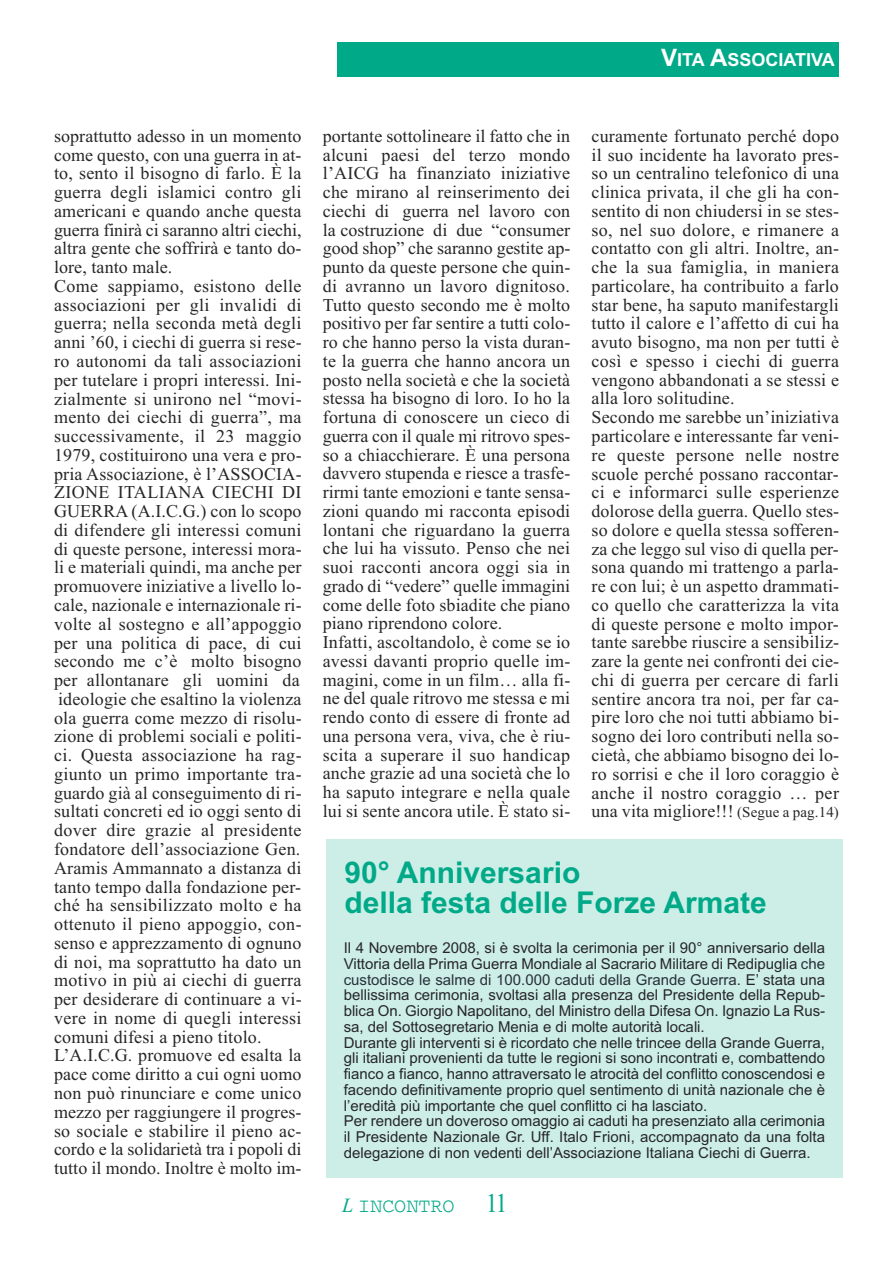
<style>
.page{position:relative;width:893px;height:1263px;background:#fff}
.page>*{position:absolute;margin:0;border:0;box-sizing:border-box;transform-origin:0 0}
.t1{font:700 30px/30px "Arial";color:#00a988}
.t2{font:20.1px "Courier";color:#00a988}
.t3{font:18px/18.8px "Times New Roman";letter-spacing:.01em;color:#272627}
.t4{font:700 18px "Arial";color:#fff}
.t5{font:15px/15.8px "Arial";color:#272627}
.s1{font-size:24px}
.s2{font-size:15px}
.s3{color:#29303b}
.s4{font-family:"Times New Roman";font-style:italic}
.s5{font-family:"Times New Roman";font-size:27px}
</style>
<div class="page">
<div style="left:337px;top:43px;width:502px;height:34px;background:#00a988"></div>
<div style="left:326px;top:839px;width:516px;height:339px;background:#cceee7"></div>
<p class="t4" style="left:661px;top:49px;width:175px"><span class="s1">V</span>ITA <span class="s1">A</span>SSOCIATIVA</p>
<p class="t3" style="left:54px;top:126px;width:249px">soprattutto adesso in un momento come questo, con una guerra in at&shy;to, sento il bisogno di farlo. È la guerra degli islamici contro gli americani e quando anche questa guerra finirà ci saranno altri ciechi, altra gente che soffrirà e tanto do&shy;lore, tanto male.<br>Come sappiamo, esistono delle associazioni per gli invalidi di guerra; nella seconda metà degli anni ’60, i ciechi di guerra si rese&shy;ro autonomi da tali associazioni per tutelare i propri interessi. Ini&shy;zialmente si unirono nel “movi&shy;mento dei ciechi di guerra”, ma successivamente, il 23 maggio<br>1979, costituirono una vera e pro&shy;pria Associazione, è l’ASSOCIA-<br>ZIONE ITALIANA CIECHI DI<br>GUERRA (A.I.C.G.) con lo scopo di difendere gli interessi comuni di queste persone, interessi mora&shy;li e materiali quindi, ma anche per promuovere iniziative a livello lo&shy;cale, nazionale e internazionale ri&shy;volte al sostegno e all’appoggio per una politica di pace, di cui secondo me c’è molto bisogno per allontanare gli uomini da ideologie che esaltino la violenza ola guerra come mezzo di risolu&shy;zione di problemi sociali e politi&shy;ci. Questa associazione ha rag&shy;giunto un primo importante tra&shy;guardo già al conseguimento di ri&shy;sultati concreti ed io oggi sento di dover dire grazie al presidente fondatore dell’associazione Gen.<br>Aramis Ammannato a distanza di tanto tempo dalla fondazione per&shy;ché ha sensibilizzato molto e ha ottenuto il pieno appoggio, con&shy;senso e apprezzamento di ognuno di noi, ma soprattutto ha dato un motivo in più ai ciechi di guerra per desiderare di continuare a vi&shy;vere in nome di quegli interessi comuni difesi a pieno titolo.<br>L’A.I.C.G. promuove ed esalta la pace come diritto a cui ogni uomo non può rinunciare e come unico mezzo per raggiungere il progres&shy;so sociale e stabilire il pieno ac&shy;cordo e la solidarietà tra i popoli di tutto il mondo. Inoltre è molto im-</p>
<p class="t3" style="left:323px;top:126px;width:249px">portante sottolineare il fatto che in alcuni paesi del terzo mondo l’AICG ha finanziato iniziative che mirano al reinserimento dei ciechi di guerra nel lavoro con la costruzione di due “consumer good shop” che saranno gestite ap&shy;punto da queste persone che quin&shy;di avranno un lavoro dignitoso.<br>Tutto questo secondo me è molto positivo per far sentire a tutti colo&shy;ro che hanno perso la vista duran&shy;te la guerra che hanno ancora un posto nella società e che la società stessa ha bisogno di loro. Io ho la fortuna di conoscere un cieco di guerra con il quale mi ritrovo spes&shy;so a chiacchierare. È una persona davvero stupenda e riesce a trasfe&shy;rirmi tante emozioni e tante sensa&shy;zioni quando mi racconta episodi lontani che riguardano la guerra che lui ha vissuto. Penso che nei suoi racconti ancora oggi sia in grado di “vedere” quelle immagini come delle foto sbiadite che piano piano riprendono colore.<br>Infatti, ascoltandolo, è come se io avessi davanti proprio quelle im&shy;magini, come in un film… alla fi&shy;ne del quale ritrovo me stessa e mi rendo conto di essere di fronte ad una persona vera, viva, che è riu&shy;scita a superare il suo handicap anche grazie ad una società che lo ha saputo integrare e nella quale lui si sente ancora utile. È stato si-</p>
<p class="t3" style="left:591px;top:126px;width:249px">curamente fortunato perché dopo il suo incidente ha lavorato pres&shy;so un centralino telefonico di una clinica privata, il che gli ha con&shy;sentito di non chiudersi in se stes&shy;so, nel suo dolore, e rimanere a contatto con gli altri. Inoltre, an&shy;che la sua famiglia, in maniera particolare, ha contribuito a farlo star bene, ha saputo manifestargli tutto il calore e l’affetto di cui ha avuto bisogno, ma non per tutti è così e spesso i ciechi di guerra vengono abbandonati a se stessi e alla loro solitudine.<br>Secondo me sarebbe un’iniziativa particolare e interessante far veni&shy;re queste persone nelle nostre scuole perché possano raccontar&shy;ci e informarci sulle esperienze dolorose della guerra. Quello stes&shy;so dolore e quella stessa sofferen&shy;za che leggo sul viso di quella per&shy;sona quando mi trattengo a parla&shy;re con lui; è un aspetto drammati&shy;co quello che caratterizza la vita di queste persone e molto impor&shy;tante sarebbe riuscire a sensibiliz&shy;zare la gente nei confronti dei cie&shy;chi di guerra per cercare di farli sentire ancora tra noi, per far ca&shy;pire loro che noi tutti abbiamo bi&shy;sogno dei loro contributi nella so&shy;cietà, che abbiamo bisogno dei lo&shy;ro sorrisi e che il loro coraggio è anche il nostro coraggio … per una vita migliore!!! <span class="s2">(Segue a pag.14)</span></p>
<h1 class="t1" style="left:344px;top:857px;width:424px">90° Anniversario<br>della festa delle Forze Armate</h1>
<p class="t5" style="left:344px;top:940px;width:483px">Il 4 Novembre 2008, si è svolta la cerimonia per il 90° anniversario della Vittoria della Prima Guerra Mondiale al Sacrario Militare di Redipuglia <span class="s3">che custodisce le salme di 100.000 caduti della Grande Guerra</span>. E’ stata una bellissima cerimonia, svoltasi alla presenza del Presidente della Repub&shy;blica On. Giorgio Napolitano, del Ministro della Difesa On. Ignazio La Rus&shy;sa, del Sottosegretario Menia e di molte autorità locali.<br>Durante gli interventi si è ricordato che nelle trincee della Grande Guerra, gli italiani provenienti da tutte le regioni si sono incontrati e, combattendo fianco a fianco, hanno attraversato le atrocità del conflitto conoscendosi e facendo definitivamente proprio quel sentimento di unità nazionale che è l’eredità più importante che quel conflitto ci ha lasciato.<br>Per rendere un doveroso omaggio ai caduti ha presenziato alla cerimonia il Presidente Nazionale Gr. Uff. Italo Frioni, accompagnato da una folta delegazione di non vedenti dell’Associazione Italiana Ciechi di Guerra.</p>
<p class="t2" style="left:342px;top:1199px;width:167px"><span class="s4">L</span> INCONTRO <span class="s5">11</span></p>
</div>
